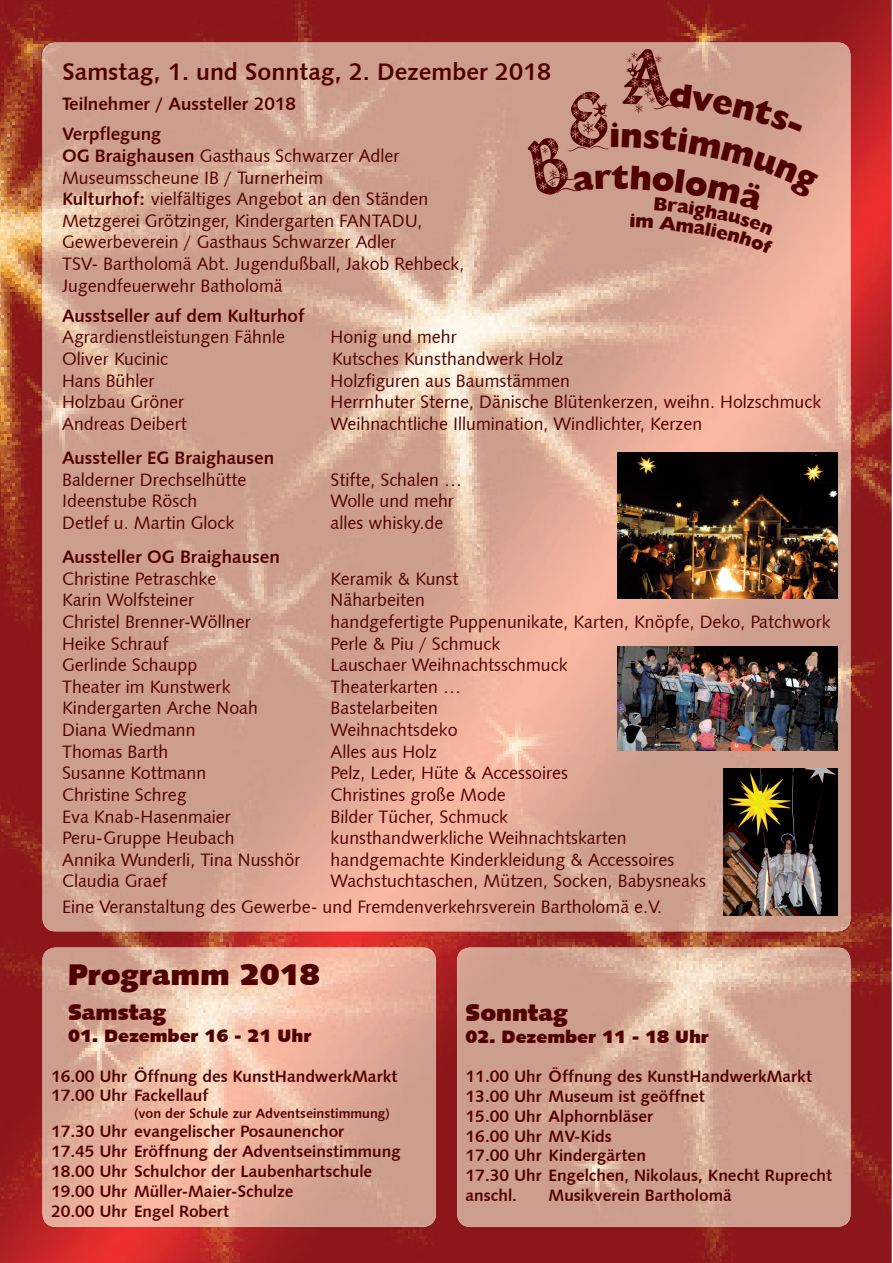
<style>
.page{position:relative;width:893px;height:1263px;background:#fff}
.page>*{position:absolute;margin:0;border:0;box-sizing:border-box;transform-origin:0 0}
.t1{font:800 34.2px "Humanist 521 BT";color:#500000}
.t2{font:30px "Humanist 531 BT Ultra Black A";color:#500000}
.t3{font:24px "Humanist 531 BT Bold A";color:#500000}
.t4{font:24px "Humanist 531 BT Ultra Black A";color:#500000}
.t5{font:22.5px "Humanist 531 BT Ultra Black A";color:#500000}
.t6{font:18px/21.6px "Humanist 531 BT Roman A";color:#500000}
.t7{font:18px/30.2px "Humanist 531 BT Bold A";color:#500000}
.t8{font:18px "Humanist 531 BT Ultra Black A";color:#500000}
.t9{font:16.5px/19.8px "Humanist 531 BT Bold A";color:#500000}
.t10{font:13.5px "Humanist 531 BT Bold A";color:#500000}
.s1{font-family:"Humanist 531 BT Bold A"}
</style>
<div class="page">
<img style="left:0;top:0;width:892px;height:1263px">
<img style="left:43px;top:947px;width:393px;height:280px">
<img style="left:43px;top:43px;width:807px;height:888px">
<img style="left:457px;top:947px;width:393px;height:280px">
<img style="left:617px;top:452px;width:221px;height:147px">
<img style="left:617px;top:646px;width:221px;height:105px">
<img style="left:723px;top:769px;width:115px;height:147px">
<svg style="left:526px;top:48px;width:292px;height:206px;background:#d09f8e"></svg>
<h3 class="t3" style="left:62px;top:57px;width:491px">Samstag, 1. und Sonntag, 2. Dezember 2018</h3>
<p class="t7" style="left:62px;top:89px;width:235px">Teilnehmer / Aussteller 2018<br>Verpflegung</p>
<p class="t6" style="left:62px;top:145px;width:404px"><span class="s1">OG Braighausen</span> Gasthaus Schwarzer Adler Museumsscheune IB / Turnerheim<br><span class="s1">Kulturhof:</span> vielfältiges Angebot an den Ständen Metzgerei Grötzinger, Kindergarten FANTADU, Gewerbeverein / Gasthaus Schwarzer Adler<br>TSV- Bartholomä Abt. Jugendußball, Jakob Rehbeck, Jugendfeuerwehr Batholomä</p>
<p class="t7" style="left:62px;top:300px;width:244px">Ausstseller auf dem Kulturhof</p>
<p class="t6" style="left:62px;top:326px;width:225px">Agrardienstleistungen Fähnle</p>
<p class="t6" style="left:331px;top:326px;width:128px">Honig und mehr</p>
<p class="t6" style="left:62px;top:347px;width:108px">Oliver Kucinic</p>
<p class="t6" style="left:332px;top:347px;width:233px">Kutsches Kunsthandwerk Holz</p>
<p class="t6" style="left:62px;top:369px;width:94px">Hans Bühler</p>
<p class="t6" style="left:331px;top:369px;width:241px">Holzfiguren aus Baumstämmen</p>
<p class="t6" style="left:62px;top:391px;width:124px">Holzbau Gröner</p>
<p class="t6" style="left:331px;top:391px;width:492px">Herrnhuter Sterne, Dänische Blütenkerzen, weihn. Holzschmuck</p>
<p class="t6" style="left:62px;top:412px;width:126px">Andreas Deibert</p>
<p class="t6" style="left:331px;top:412px;width:373px">Weihnachtliche Illumination, Windlichter, Kerzen</p>
<p class="t7" style="left:62px;top:442px;width:214px">Aussteller EG Braighausen</p>
<p class="t6" style="left:62px;top:468px;width:186px">Balderner Drechselhütte</p>
<p class="t6" style="left:331px;top:468px;width:133px">Stifte, Schalen …</p>
<p class="t6" style="left:62px;top:490px;width:137px">Ideenstube Rösch</p>
<p class="t6" style="left:331px;top:490px;width:125px">Wolle und mehr</p>
<p class="t6" style="left:62px;top:511px;width:174px">Detlef u. Martin Glock</p>
<p class="t6" style="left:331px;top:511px;width:114px">alles whisky.de</p>
<p class="t7" style="left:62px;top:542px;width:219px">Aussteller OG Braighausen</p>
<p class="t6" style="left:62px;top:567px;width:156px">Christine Petraschke</p>
<p class="t6" style="left:331px;top:567px;width:129px">Keramik &amp; Kunst</p>
<p class="t6" style="left:62px;top:589px;width:134px">Karin Wolfsteiner</p>
<p class="t6" style="left:331px;top:589px;width:96px">Näharbeiten</p>
<p class="t6" style="left:62px;top:611px;width:190px">Christel Brenner-Wöllner</p>
<p class="t6" style="left:331px;top:611px;width:502px">handgefertigte Puppenunikate, Karten, Knöpfe, Deko, Patchwork</p>
<p class="t6" style="left:62px;top:632px;width:108px">Heike Schrauf</p>
<p class="t6" style="left:331px;top:632px;width:171px">Perle &amp; Piu / Schmuck</p>
<p class="t6" style="left:62px;top:654px;width:137px">Gerlinde Schaupp</p>
<p class="t6" style="left:331px;top:654px;width:238px">Lauschaer Weihnachtsschmuck</p>
<p class="t6" style="left:62px;top:675px;width:170px">Theater im Kunstwerk</p>
<p class="t6" style="left:331px;top:675px;width:132px">Theaterkarten …</p>
<p class="t6" style="left:62px;top:697px;width:198px">Kindergarten Arche Noah</p>
<p class="t6" style="left:331px;top:697px;width:109px">Bastelarbeiten</p>
<p class="t6" style="left:62px;top:719px;width:135px">Diana Wiedmann</p>
<p class="t6" style="left:331px;top:719px;width:129px">Weihnachtsdeko</p>
<p class="t6" style="left:62px;top:740px;width:108px">Thomas Barth</p>
<p class="t6" style="left:331px;top:740px;width:108px">Alles aus Holz</p>
<p class="t6" style="left:62px;top:762px;width:146px">Susanne Kottmann</p>
<p class="t6" style="left:331px;top:762px;width:239px">Pelz, Leder, Hüte &amp; Accessoires</p>
<p class="t6" style="left:62px;top:783px;width:126px">Christine Schreg</p>
<p class="t6" style="left:331px;top:783px;width:177px">Christines große Mode</p>
<p class="t6" style="left:62px;top:805px;width:170px">Eva Knab-Hasenmaier</p>
<p class="t6" style="left:331px;top:805px;width:179px">Bilder Tücher, Schmuck</p>
<p class="t6" style="left:62px;top:827px;width:174px">Peru-Gruppe Heubach</p>
<p class="t6" style="left:331px;top:827px;width:298px">kunsthandwerkliche Weihnachtskarten</p>
<p class="t6" style="left:62px;top:848px;width:240px">Annika Wunderli, Tina Nusshör</p>
<p class="t6" style="left:331px;top:848px;width:345px">handgemachte Kinderkleidung &amp; Accessoires</p>
<p class="t6" style="left:62px;top:870px;width:107px">Claudia Graef</p>
<h1 class="t1" style="left:610px;top:114px;width:12px">i</h1>
<p class="t6" style="left:62px;top:868px;width:645px;line-height:25.8px;text-indent:269px">Wachstuchtaschen, Mützen, Socken, Babysneaks<br>Eine Veranstaltung des Gewerbe- und Fremdenverkehrsverein Bartholomä e.V.</p>
<h2 class="t2" style="left:68px;top:955px;width:253px">Programm 2018</h2>
<p class="t5" style="left:68px;top:998px;width:100px">Samstag</p>
<p class="t8" style="left:68px;top:1024px;width:245px">01. Dezember 16 - 21 Uhr</p>
<p class="t9" style="left:51px;top:1066px;width:348px">16.00 Uhr Öffnung des KunstHandwerkMarkt<br>17.00 Uhr Fackellauf</p>
<p class="t10" style="left:134px;top:1105px;width:257px">(von der Schule zur Adventseinstimmung)</p>
<p class="t9" style="left:51px;top:1121px;width:351px">17.30 Uhr evangelischer Posaunenchor<br>17.45 Uhr Eröffnung der Adventseinstimmung 18.00 Uhr Schulchor der Laubenhartschule 19.00 Uhr Müller-Maier-Schulze<br>20.00 Uhr Engel Robert</p>
<h3 class="t4" style="left:466px;top:997px;width:104px">Sonntag</h3>
<p class="t8" style="left:466px;top:1025px;width:245px">02. Dezember 11 - 18 Uhr</p>
<p class="t9" style="left:466px;top:1066px;width:368px">11.00 Uhr Öffnung des KunstHandwerkMarkt<br>13.00 Uhr Museum ist geöffnet<br>15.00 Uhr Alphornbläser<br>16.00 Uhr MV-Kids<br>17.00 Uhr Kindergärten<br>17.30 Uhr Engelchen, Nikolaus, Knecht Ruprecht anschl.</p>
<p class="t9" style="left:549px;top:1185px;width:185px">Musikverein Bartholomä</p>
</div>
